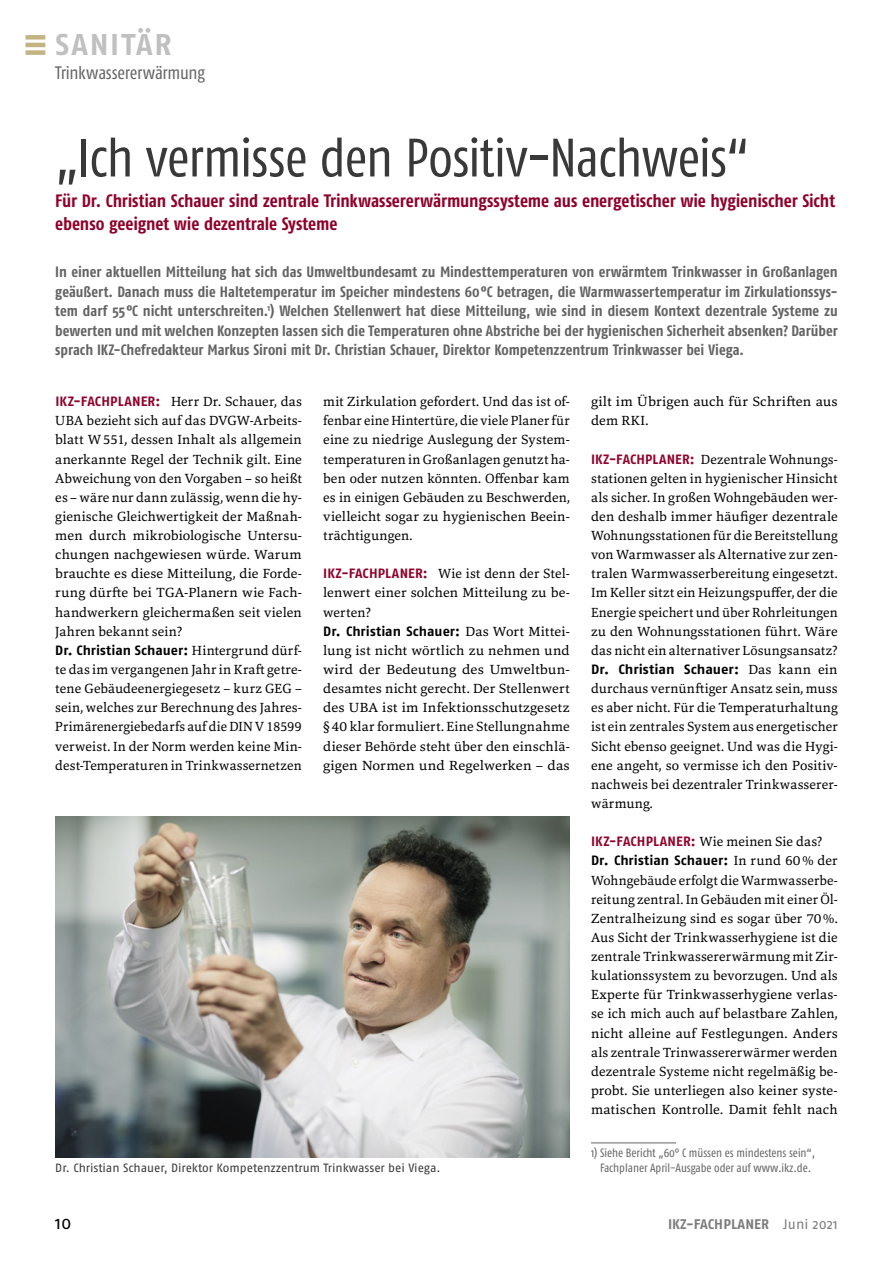
<style>
.page{position:relative;width:893px;height:1263px;background:#fff}
.page>*{position:absolute;margin:0;border:0;box-sizing:border-box;transform-origin:0 0}
.IKZ_Headline_p25{font:condensed 54px "Fago OT";letter-spacing:-.02em;color:#393939}
.IKZ_Kopfzeile_1_p18{font:700 30px "Fago OT";letter-spacing:.065em;color:#c0c0c0}
.IKZ_Subline_p26{font:700 condensed 18px/22.5px "Fago OT";letter-spacing:-.005em;color:#90002a}
.IKZ_Kopfzeile_2_p19{font:condensed 18px "Fago OT";letter-spacing:-.015em;color:#636363}
.t1{font:18px "Fago OT";color:#000}
.IKZ_Vorspann_p27{font:700 condensed 15px/19.5px "Fago OT";color:#636363;text-align:justify}
.t2{font:700 13.95px "Fago OT";letter-spacing:.005em;color:#7c7c7c}
.IKZ_Interview-Partne{font:13.8px/19.2px "Marbach";letter-spacing:.01em;color:#000;text-align:justify}
.IKZ_IKZ_Interview_p1{font:13.8px/19.2px "Marbach";letter-spacing:.01em;color:#000;text-align:justify}
.IKZ_Interview-Partne-2{font:13.8px/19.2px "Marbach";letter-spacing:.01em;color:#000;text-align:justify;scale:1.04 1}
.IKZ_Interview-Partne-3{font:13.8px/19.2px "Marbach";letter-spacing:.01em;color:#000;scale:1.05 1}
.IKZ_Interview-Partne-4{font:700 13.5px "Fago OT";color:#000}
.IKZ_Fussnote_p08{font:condensed 12px/14.4px "Fago OT";color:#636363;text-align:center}
.IKZ_Bildunterschrift{font:12px "Fago OT";letter-spacing:-.005em;color:#393939}
.s1{font-family:"Fago OT";font-weight:700;font-size:13.5px;color:#90002a}
.s2{font-family:"Marbach";font-weight:400;font-size:13.8px}
.s3{font-weight:400}
</style>
<div class="page">
<hr style="left:591px;top:1142px;width:85px;height:1px;background:#636363">
<div style="left:26px;top:35px;width:19px;height:5px;background:#c3b484"></div>
<div style="left:26px;top:50px;width:19px;height:5px;background:#c3b484"></div>
<hr style="left:26px;top:43px;width:19px;height:4px;background:#c3b484">
<img style="left:55px;top:816px;width:515px;height:341px">
<p class="IKZ_Kopfzeile_1_p18" style="left:55px;top:26px;width:118px">SANITÄR</p>
<p class="IKZ_Kopfzeile_2_p19" style="left:55px;top:62px;width:151px">Trinkwassererwärmung</p>
<p class="IKZ_Headline_p25" style="left:55px;top:125px;width:696px">„Ich vermisse den Positiv-Nachweis“</p>
<p class="IKZ_Subline_p26" style="left:55px;top:190px;width:781px">Für Dr. Christian Schauer sind zentrale Trinkwassererwärmungssysteme aus energetischer wie hygienischer Sicht ebenso geeignet wie dezentrale Systeme</p>
<p class="IKZ_Vorspann_p27" style="left:55px;top:262px;width:784px">In einer aktuellen Mitteilung hat sich das Umweltbundesamt zu Mindesttemperaturen von erwärmtem Trinkwasser in Großanlagen geäußert. Danach muss die Haltetemperatur im Speicher mindestens 60 °C betragen, die Warmwassertemperatur im Zirkulationssys&shy;tem darf 55 °C nicht unterschreiten.<sup>1</sup>) Welchen Stellenwert hat diese Mitteilung, wie sind in diesem Kontext dezentrale Systeme zu bewerten und mit welchen Konzepten lassen sich die Temperaturen ohne Abstriche bei der hygienischen Sicherheit absenken? Darüber sprach IKZ-Chefredakteur Markus Sironi mit Dr. Christian Schauer, Direktor Kompetenzzentrum Trinkwasser bei Viega.</p>
<p class="IKZ_IKZ_Interview_p1" style="left:55px;top:392px;width:248px"><span class="s1">IKZ-FACHPLANER:</span> Herr Dr. Schauer, das UBA bezieht sich auf das DVGW-Arbeits&shy;blatt W551, dessen Inhalt als allgemein anerkannte Regel der Technik gilt. Eine Abweichung von den Vorgaben – so heißt es – wäre nur dann zulässig, wenn die hy&shy;gienische Gleichwertigkeit der Maßnah&shy;men durch mikrobiologische Untersu&shy;chungen nachgewiesen würde. Warum brauchte es diese Mitteilung, die Forde&shy;rung dürfte bei TGA-Planern wie Fach&shy;handwerkern gleichermaßen seit vielen Jahren bekannt sein?</p>
<p class="IKZ_Interview-Partne-4" style="left:55px;top:642px;width:248px">Dr. Christian Schauer: <span class="s2">Hintergrund dürf-</span></p>
<p class="IKZ_Interview-Partne" style="left:55px;top:660px;width:248px">te das im vergangenen Jahr in Kraft getre&shy;tene Gebäudeenergiegesetz – kurz GEG – sein, welches zur Berechnung des Jahres-Primärenergiebedarfs auf die DIN V 18599 verweist. In der Norm werden keine Min&shy;dest-Temperaturen in Trinkwassernetzen</p>
<p class="IKZ_Interview-Partne-3" style="left:591px;top:392px;width:236px">gilt im Übrigen auch für Schriften aus dem RKI.</p>
<p class="IKZ_IKZ_Interview_p1" style="left:591px;top:449px;width:248px"><span class="s1">IKZ-FACHPLANER:</span> Dezentrale Wohnungs&shy;stationen gelten in hygienischer Hinsicht als sicher. In großen Wohngebäuden wer&shy;den deshalb immer häufiger dezentrale Wohnungsstationen für die Bereitstellung von Warmwasser als Alternative zur zen&shy;tralen Warmwasserbereitung eingesetzt.<br>Im Keller sitzt ein Heizungspuffer, der die Energie speichert und über Rohrleitungen zu den Wohnungsstationen führt. Wäre das nicht ein alternativer Lösungsansatz?</p>
<p class="IKZ_Interview-Partne-4" style="left:591px;top:661px;width:248px">Dr. Christian Schauer: <span class="s2">Das kann ein</span></p>
<p class="IKZ_Interview-Partne" style="left:591px;top:679px;width:248px">durchaus vernünftiger Ansatz sein, muss es aber nicht. Für die Temperaturhaltung ist ein zentrales System aus energetischer Sicht ebenso geeignet. Und was die Hygi&shy;ene angeht, so vermisse ich den Positiv&shy;nachweis bei dezentraler Trinkwasserer&shy;wärmung.</p>
<p class="IKZ_IKZ_Interview_p1" style="left:591px;top:832px;width:233px"><span class="s1">IKZ-FACHPLANER:</span> Wie meinen Sie das?</p>
<p class="IKZ_Interview-Partne-4" style="left:591px;top:852px;width:248px">Dr. Christian Schauer: <span class="s2">In rund 60% der</span></p>
<p class="IKZ_Interview-Partne" style="left:591px;top:870px;width:248px">Wohngebäude erfolgt die Warmwasserbe&shy;reitung zentral. In Gebäuden mit einer Öl-Zentralheizung sind es sogar über 70%.<br>Aus Sicht der Trinkwasserhygiene ist die zentrale Trinkwassererwärmung mit Zir&shy;kulationssystem zu bevorzugen. Und als Experte für Trinkwasserhygiene verlas&shy;se ich mich auch auf belastbare Zahlen, nicht alleine auf Festlegungen. Anders als zentrale Trinwassererwärmer werden dezentrale Systeme nicht regelmäßig be&shy;probt. Sie unterliegen also keiner syste&shy;matischen Kontrolle. Damit fehlt nach</p>
<p class="IKZ_Fussnote_p08" style="left:591px;top:1146px;width:226px">1) Siehe Bericht „60° C müssen es mindestens sein“,<br>Fachplaner April-Ausgabe oder auf www.ikz.de.</p>
<p class="IKZ_Interview-Partne" style="left:323px;top:392px;width:248px">mit Zirkulation gefordert. Und das ist of&shy;fenbar eine Hintertüre, die viele Planer für eine zu niedrige Auslegung der System&shy;temperaturen in Großanlagen genutzt ha&shy;ben oder nutzen könnten. Offenbar kam es in einigen Gebäuden zu Beschwerden, vielleicht sogar zu hygienischen Beein&shy;trächtigungen.</p>
<p class="IKZ_IKZ_Interview_p1" style="left:323px;top:564px;width:248px"><span class="s1">IKZ-FACHPLANER:</span> Wie ist denn der Stel&shy;lenwert einer solchen Mitteilung zu be&shy;werten?</p>
<p class="IKZ_Interview-Partne-4" style="left:323px;top:623px;width:248px">Dr. Christian Schauer: <span class="s2">Das Wort Mittei-</span></p>
<p class="IKZ_Interview-Partne-2" style="left:323px;top:641px;width:239px">lung ist nicht wörtlich zu nehmen und wird der Bedeutung des Umweltbun&shy;desamtes nicht gerecht. Der Stellenwert des UBA ist im Infektionsschutzgesetz §40 klar formuliert. Eine Stellungnahme dieser Behörde steht über den einschlä&shy;gigen Normen und Regelwerken – das</p>
<p class="IKZ_Bildunterschrift" style="left:55px;top:1161px;width:387px">Dr. Christian Schauer, Direktor Kompetenzzentrum Trinkwasser bei Viega.</p>
<h3 class="t1" style="left:55px;top:1212px;width:18px">10</h3>
<p class="t2" style="left:668px;top:1216px;width:171px">IKZ-FACHPLANER <span class="s3">Juni 2021</span></p>
</div>
